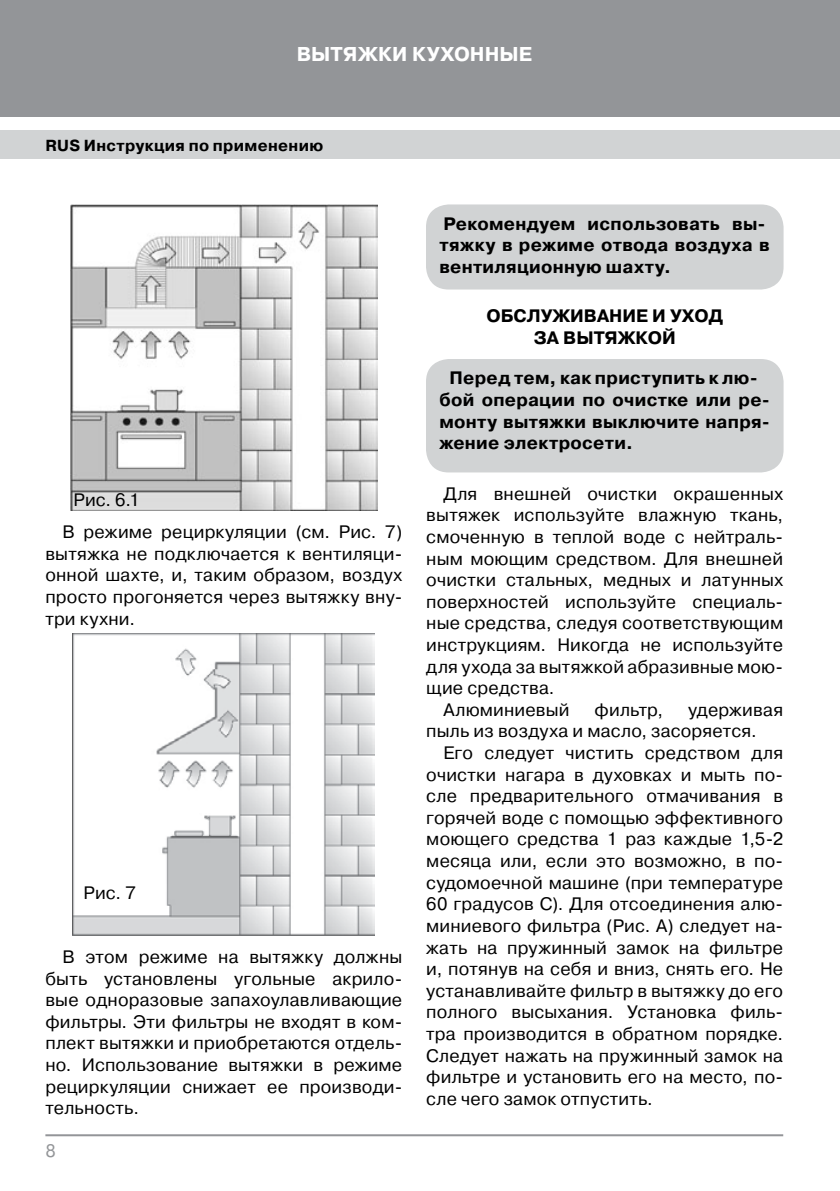
<style>
.page{position:relative;width:840px;height:1191px;background:#fff}
.page>*{position:absolute;margin:0;border:0;box-sizing:border-box;transform-origin:0 0}
.t1{font:700 20px "Pragmatica C";letter-spacing:.005em;color:#fff}
.t2{font:18px/21.6px "Pragmatica C";letter-spacing:.01em;color:#000;text-align:justify}
.t3{font:700 18px/21.6px "Pragmatica C";letter-spacing:.015em;color:#000}
.t4{font:18px "Pragmatica C";color:#939598}
.t5{font:700 16px "Pragmatica C";letter-spacing:.02em;color:#000}
</style>
<div class="page">
<div style="left:0;top:0;width:839px;height:116px;background:#939598"></div>
<div style="left:0;top:130px;width:839px;height:29px;background:#d1d3d4"></div>
<hr style="left:45px;top:1134px;width:737px;height:2px;background:#939598">
<hr style="left:839px;top:0;width:1px;height:116px;background:#939598">
<img style="left:70px;top:204px;width:307px;height:307px">
<img style="left:73px;top:634px;width:302px;height:301px">
<div style="left:426px;top:204px;width:357px;height:85px;background:#d1d3d4;border-radius:23px"></div>
<div style="left:426px;top:359px;width:357px;height:113px;background:#d1d3d4;border-radius:23px"></div>
<p class="t1" style="left:296px;top:43px;width:236px">ВЫТЯЖКИ КУХОННЫЕ</p>
<p class="t5" style="left:45px;top:136px;width:279px">RUS Инструкция по применению</p>
<p class="t2" style="left:62px;top:484px;width:341px;line-height:31.8px;text-indent:11px">Рис. 6.1<br>В режиме рециркуляции (см. Рис. 7)</p>
<p class="t2" style="left:45px;top:543px;width:358px">вытяжка не подключается к вентиляци&shy;онной шахте, и, таким образом, воздух просто прогоняется через вытяжку вну&shy;три кухни.</p>
<p class="t2" style="left:83px;top:882px;width:54px">Рис. 7</p>
<p class="t2" style="left:45px;top:946px;width:358px;text-indent:17px">В этом режиме на вытяжку должны быть установлены угольные акрило&shy;вые одноразовые запахоулавливающие фильтры. Эти фильтры не входят в ком&shy;плект вытяжки и приобретаются отдель&shy;но. Использование вытяжки в режиме рециркуляции снижает ее производи&shy;тельность.</p>
<p class="t4" style="left:45px;top:1140px;width:12px">8</p>
<p class="t3" style="left:439px;top:213px;width:331px">Рекомендуем использовать вы&shy;тяжку в режиме отвода воздуха в вентиляционную шахту.</p>
<p class="t3" style="left:486px;top:306px;width:238px;text-align:center">ОБСЛУЖИВАНИЕ И УХОД<br>ЗА ВЫТЯЖКОЙ</p>
<p class="t3" style="left:439px;top:367px;width:332px;text-indent:10px">Перед тем, как приступить к лю&shy;бой операции по очистке или ре&shy;монту вытяжки выключите напря&shy;жение электросети.</p>
<p class="t2" style="left:443px;top:483px;width:341px">Для внешней очистки окрашенных</p>
<p class="t2" style="left:426px;top:504px;width:358px">вытяжек используйте влажную ткань,</p>
<p class="t2" style="left:426px;top:526px;width:358px">смоченную в теплой воде с нейтраль-</p>
<p class="t2" style="left:426px;top:547px;width:358px">ным моющим средством. Для внешней</p>
<p class="t2" style="left:426px;top:569px;width:358px">очистки стальных, медных и латунных</p>
<p class="t2" style="left:426px;top:591px;width:358px">поверхностей используйте специаль-</p>
<p class="t2" style="left:426px;top:612px;width:358px">ные средства, следуя соответствующим</p>
<p class="t2" style="left:426px;top:634px;width:358px">инструкциям. Никогда не используйте</p>
<p class="t2" style="left:426px;top:655px;width:358px">для ухода за вытяжкой абразивные мою-</p>
<p class="t2" style="left:426px;top:677px;width:129px">щие средства.</p>
<p class="t2" style="left:443px;top:699px;width:127px">Алюминиевый</p>
<p class="t2" style="left:594px;top:699px;width:70px">фильтр,</p>
<p class="t2" style="left:426px;top:699px;width:358px;text-indent:262px">удерживая пыль из воздуха и масло, засоряется.</p>
<p class="t2" style="left:426px;top:742px;width:358px;text-indent:17px">Его следует чистить средством для очистки нагара в духовках и мыть по&shy;сле предварительного отмачивания в горячей воде с помощью эффективного моющего средства 1 раз каждые 1,5-2 месяца или, если это возможно, в по&shy;судомоечной машине (при температуре 60 градусов С). Для отсоединения алю&shy;миниевого фильтра (Рис. А) следует на&shy;жать на пружинный замок на фильтре и, потянув на себя и вниз, снять его. Не устанавливайте фильтр в вытяжку до его полного высыхания. Установка филь&shy;тра производится в обратном порядке.<br>Следует нажать на пружинный замок на фильтре и установить его на место, по&shy;сле чего замок отпустить.</p>
</div>
